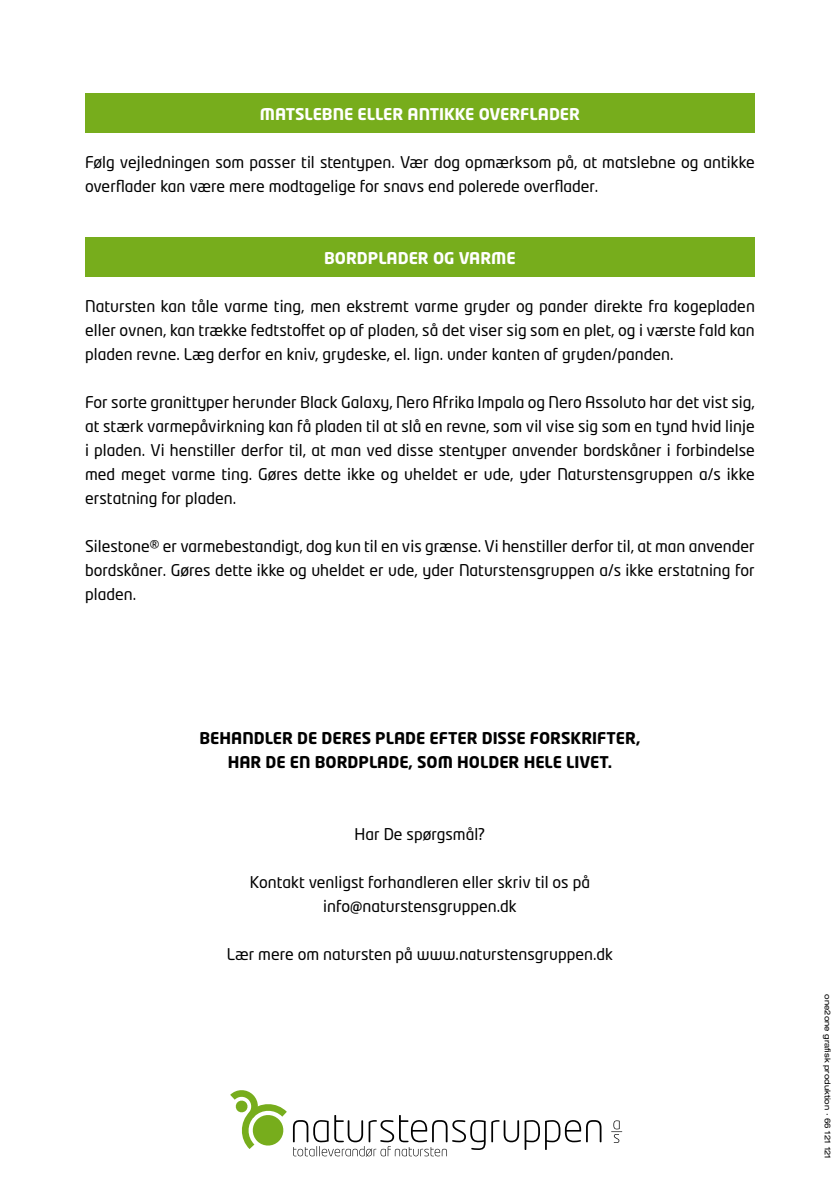
<style>
.page{position:relative;width:840px;height:1191px;background:#fff}
.page>*{position:absolute;margin:0;border:0;box-sizing:border-box;transform-origin:0 0}
.t1{font:16px/24px "Neo Tech Std";color:#000;text-align:justify}
.t2{font:700 16px/24px "Neo Tech Std";color:#000;text-align:center}
.t3{font:700 16px "Neo Tech Std";color:#fff}
.t4{font:expanded 8px "Helvetica Neue";color:#000}
</style>
<div class="page">
<div style="left:85px;top:94px;width:669px;height:39px;background:#77ad1c"></div>
<div style="left:85px;top:238px;width:669px;height:39px;background:#77ad1c"></div>
<svg style="left:491px;top:1120px;width:110px;height:30px"></svg>
<svg style="left:611px;top:1120px;width:10px;height:23px"></svg>
<svg style="left:230px;top:1092px;width:255px;height:64px"></svg>
<p class="t3" style="left:260px;top:104px;width:321px">MATSLEBNE ELLER ANTIKKE OVERFLADER</p>
<p class="t1" style="left:85px;top:150px;width:671px">Følg vejledningen som passer til stentypen. Vær dog opmærksom på, at matslebne og antikke overflader kan være mere modtagelige for snavs end polerede overflader.</p>
<p class="t3" style="left:324px;top:248px;width:193px">BORDPLADER OG VARME</p>
<p class="t1" style="left:85px;top:294px;width:671px">Natursten kan tåle varme ting, men ekstremt varme gryder og pander direkte fra kogepladen eller ovnen, kan trække fedtstoffet op af pladen, så det viser sig som en plet, og i værste fald kan pladen revne. Læg derfor en kniv, grydeske, el. lign. under kanten af gryden/panden.</p>
<p class="t1" style="left:85px;top:390px;width:670px">For sorte granittyper herunder Black Galaxy, Nero Afrika Impala og Nero Assoluto har det vist sig, at stærk varmepåvirkning kan få pladen til at slå en revne, som vil vise sig som en tynd hvid linje i pladen. Vi henstiller derfor til, at man ved disse stentyper anvender bordskåner i forbindelse med meget varme ting. Gøres dette ikke og uheldet er ude, yder Naturstensgruppen a/s ikke erstatning for pladen.</p>
<p class="t1" style="left:85px;top:534px;width:670px">Silestone® er varmebestandigt, dog kun til en vis grænse. Vi henstiller derfor til, at man anvender bordskåner. Gøres dette ikke og uheldet er ude, yder Naturstensgruppen a/s ikke erstatning for pladen.</p>
<p class="t2" style="left:199px;top:726px;width:442px">BEHANDLER DE DERES PLADE EFTER DISSE FORSKRIFTER,<br>HAR DE EN BORDPLADE, SOM HOLDER HELE LIVET.</p>
<p class="t1" style="left:354px;top:822px;width:132px">Har De spørgsmål?</p>
<p class="t1" style="left:250px;top:870px;width:341px;text-align:center">Kontakt venligst forhandleren eller skriv til os på info@naturstensgruppen.dk</p>
<p class="t1" style="left:227px;top:942px;width:387px">Lær mere om natursten på www.naturstensgruppen.dk</p>
<p class="t4" style="left:832px;top:994px;width:166px;rotate:90deg">one2one grafisk produktion · 66 121 121</p>
</div>
